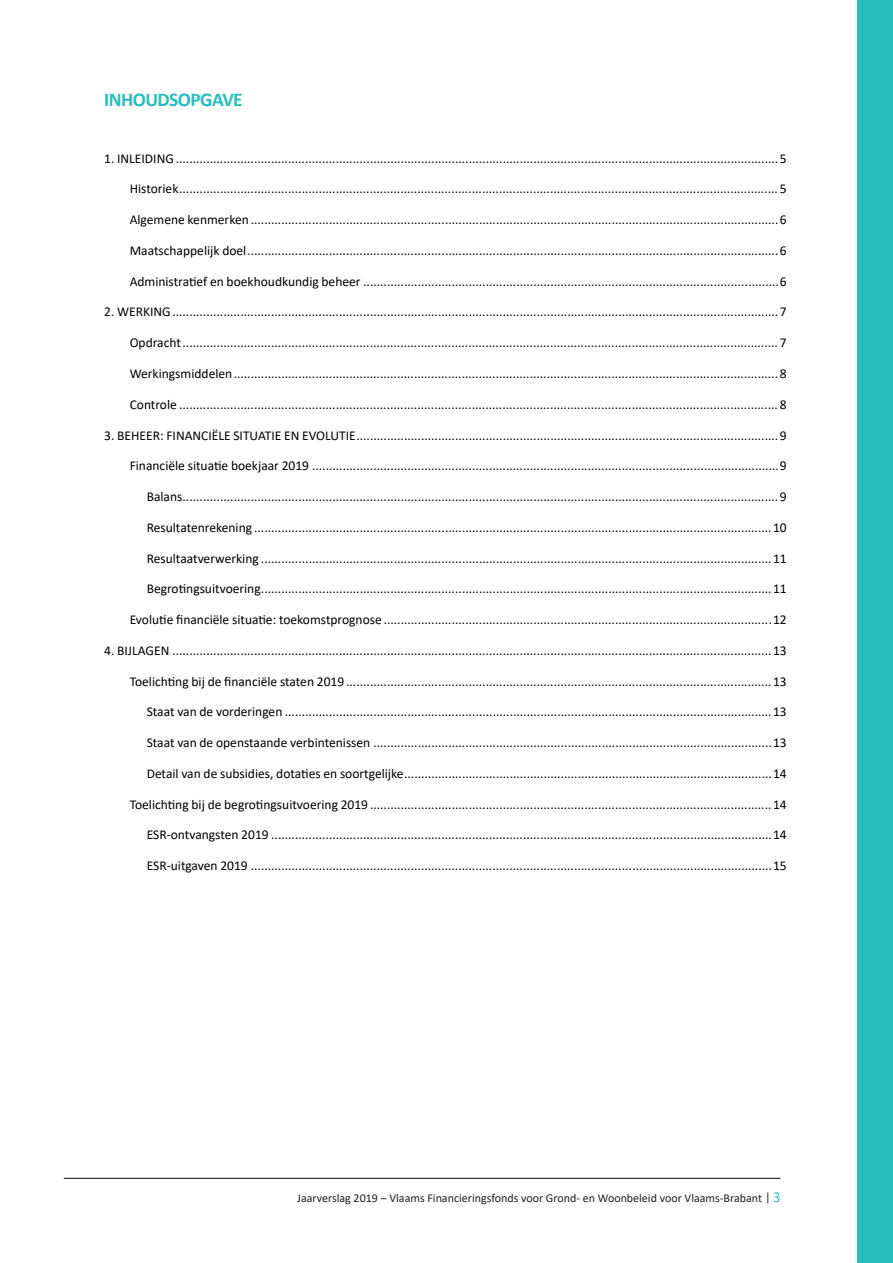
<style>
.page{position:relative;width:893px;height:1263px;background:#fff}
.page>*{position:absolute;margin:0;border:0;box-sizing:border-box;transform-origin:0 0}
._07_HOOFDSTUKTITEL_J{font:700 19.5px "Calibri";letter-spacing:-.03em;color:#28bebd}
._07_Body{font:13.5px "Calibri";color:#000}
.t1{font:12px "Calibri";color:#231f20}
.s1{font-size:15.15px;color:#28bebd}
</style>
<div class="page">
<div style="left:857px;top:0;width:36px;height:1263px;background:#28bebd"></div>
<hr style="left:64px;top:1178px;width:716px;height:1px;background:#000">
<p class="_07_HOOFDSTUKTITEL_J" style="left:104px;top:86px;width:140px">INHOUDSOPGAVE</p>
<p class="_07_Body" style="left:104px;top:149px;width:684px">1. INLEIDING.................................................................................................................................................................................5</p>
<p class="_07_Body" style="left:130px;top:180px;width:658px">Historiek................................................................................................................................................................................ 5</p>
<p class="_07_Body" style="left:130px;top:210px;width:658px">Algemene kenmerken ...........................................................................................................................................................6</p>
<p class="_07_Body" style="left:130px;top:241px;width:658px">Maatschappelijk doel............................................................................................................................................................6</p>
<p class="_07_Body" style="left:130px;top:272px;width:658px">Administratief en boekhoudkundig beheer ..........................................................................................................................6</p>
<p class="_07_Body" style="left:104px;top:303px;width:684px">2. WERKING..................................................................................................................................................................................7</p>
<p class="_07_Body" style="left:130px;top:333px;width:658px">Opdracht............................................................................................................................................................................... 7</p>
<p class="_07_Body" style="left:130px;top:364px;width:658px">Werkingsmiddelen................................................................................................................................................................ 8</p>
<p class="_07_Body" style="left:130px;top:395px;width:658px">Controle ................................................................................................................................................................................ 8</p>
<p class="_07_Body" style="left:104px;top:426px;width:684px">3. BEHEER: FINANCIËLE SITUATIE EN EVOLUTIE............................................................................................................................9</p>
<p class="_07_Body" style="left:130px;top:456px;width:658px">Financiële situatie boekjaar 2019 .........................................................................................................................................9</p>
<p class="_07_Body" style="left:147px;top:487px;width:641px">Balans...............................................................................................................................................................................9</p>
<p class="_07_Body" style="left:147px;top:518px;width:641px">Resultatenrekening ........................................................................................................................................................10</p>
<p class="_07_Body" style="left:147px;top:549px;width:641px">Resultaatverwerking ......................................................................................................................................................11</p>
<p class="_07_Body" style="left:147px;top:579px;width:641px">Begrotingsuitvoering......................................................................................................................................................11</p>
<p class="_07_Body" style="left:130px;top:610px;width:658px">Evolutie financiële situatie: toekomstprognose ..................................................................................................................12</p>
<p class="_07_Body" style="left:104px;top:641px;width:684px">4. BIJLAGEN ................................................................................................................................................................................13</p>
<p class="_07_Body" style="left:130px;top:672px;width:658px">Toelichting bij de financiële staten 2019 .............................................................................................................................13</p>
<p class="_07_Body" style="left:147px;top:702px;width:641px">Staat van de vorderingen ...............................................................................................................................................13</p>
<p class="_07_Body" style="left:147px;top:733px;width:641px">Staat van de openstaande verbintenissen .....................................................................................................................13</p>
<p class="_07_Body" style="left:147px;top:764px;width:641px">Detail van de subsidies, dotaties en soortgelijke............................................................................................................14</p>
<p class="_07_Body" style="left:130px;top:795px;width:658px">Toelichting bij de begrotingsuitvoering 2019 ......................................................................................................................14</p>
<p class="_07_Body" style="left:147px;top:825px;width:641px">ESR-ontvangsten 2019 ...................................................................................................................................................14</p>
<p class="_07_Body" style="left:147px;top:856px;width:641px">ESR-uitgaven 2019 .........................................................................................................................................................15</p>
<p class="t1" style="left:297px;top:1190px;width:485px">Jaarverslag 2019 – Vlaams Financieringsfonds voor Grond- en Woonbeleid voor Vlaams-Brabant | <span class="s1">3</span></p>
</div>
